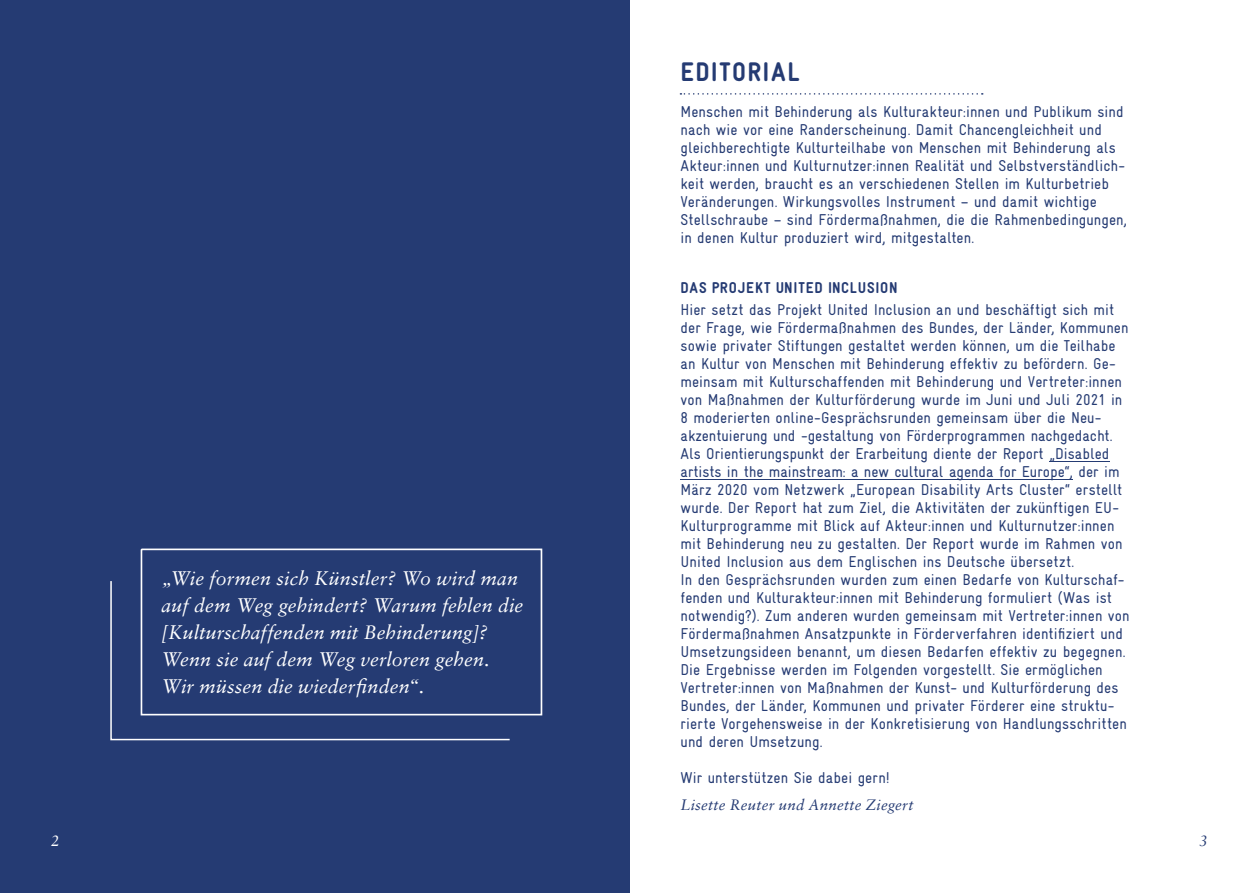
<style>
.page{position:relative;width:1259px;height:893px;background:#fff}
.page>*{position:absolute;margin:0;border:0;box-sizing:border-box;transform-origin:0 0}
.t1{font:900 27px "Gravur Condensed";letter-spacing:.055em;color:#253b73}
.t2{font:italic 19.5px/27px "Sabon LT";letter-spacing:.005em;color:#fff}
.t3{font:15.75px/18px "Gravur Condensed";letter-spacing:.005em;color:#253b73}
.t4{font:900 15.75px "Gravur Condensed";letter-spacing:.05em;color:#253b73}
.t5{font:italic 15px "Sabon LT";letter-spacing:.02em;color:#253b73}
.t6{font:italic 15px "Sabon LT";color:#fff}
</style>
<div class="page">
<div style="left:0;top:0;width:629px;height:893px;background:#253b73"></div>
<hr style="left:680px;top:479px;width:393px;height:1px;background:#253b73">
<hr style="left:1049px;top:461px;width:60px;height:1px;background:#253b73">
<svg style="left:110px;top:580px;width:401px;height:161px"></svg>
<div style="left:141px;top:549px;width:401px;height:166px;border:2px solid #fff"></div>
<svg style="left:680px;top:93px;width:302px;height:2px"></svg>
<p class="t2" style="left:162px;top:565px;width:363px">„Wie formen sich Künstler? Wo wird man auf dem Weg gehindert? Warum fehlen die [Kulturschaffenden mit Behinderung]?<br>Wenn sie auf dem Weg verloren gehen.<br>Wir müssen die wiederfinden“.</p>
<h1 class="t1" style="left:680px;top:57px;width:121px">EDITORIAL</h1>
<p class="t3" style="left:680px;top:103px;width:448px">Menschen mit Behinderung als Kulturakteur:innen und Publikum sind nach wie vor eine Randerscheinung. Damit Chancengleichheit und gleichberechtigte Kulturteilhabe von Menschen mit Behinderung als Akteur:innen und Kulturnutzer:innen Realität und Selbstverständlich&shy;keit werden, braucht es an verschiedenen Stellen im Kulturbetrieb Veränderungen. Wirkungsvolles Instrument – und damit wichtige Stellschraube – sind Fördermaßnahmen, die die Rahmenbedingungen, in denen Kultur produziert wird, mitgestalten.</p>
<p class="t4" style="left:680px;top:278px;width:218px">DAS PROJEKT UNITED INCLUSION</p>
<p class="t3" style="left:680px;top:301px;width:451px">Hier setzt das Projekt United Inclusion an und beschäftigt sich mit der Frage, wie Fördermaßnahmen des Bundes, der Länder, Kommunen sowie privater Stiftungen gestaltet werden können, um die Teilhabe an Kultur von Menschen mit Behinderung effektiv zu befördern. Ge&shy;meinsam mit Kulturschaffenden mit Behinderung und Vertreter:innen von Maßnahmen der Kulturförderung wurde im Juni und Juli 2021 in 8 moderierten online-Gesprächsrunden gemeinsam über die Neu&shy;akzentuierung und -gestaltung von Förderprogrammen nachgedacht.<br>Als Orientierungspunkt der Erarbeitung diente der Report „Disabled artists in the mainstream: a new cultural agenda for Europe“, der im März 2020 vom Netzwerk „European Disability Arts Cluster“ erstellt wurde. Der Report hat zum Ziel, die Aktivitäten der zukünftigen EU-Kulturprogramme mit Blick auf Akteur:innen und Kulturnutzer:innen mit Behinderung neu zu gestalten. Der Report wurde im Rahmen von United Inclusion aus dem Englischen ins Deutsche übersetzt.<br>In den Gesprächsrunden wurden zum einen Bedarfe von Kulturschaf&shy;fenden und Kulturakteur:innen mit Behinderung formuliert (Was ist notwendig?). Zum anderen wurden gemeinsam mit Vertreter:innen von Fördermaßnahmen Ansatzpunkte in Förderverfahren identifiziert und Umsetzungsideen benannt, um diesen Bedarfen effektiv zu begegnen.<br>Die Ergebnisse werden im Folgenden vorgestellt. Sie ermöglichen Vertreter:innen von Maßnahmen der Kunst- und Kulturförderung des Bundes, der Länder, Kommunen und privater Förderer eine struktu&shy;rierte Vorgehensweise in der Konkretisierung von Handlungsschritten und deren Umsetzung.</p>
<p class="t3" style="left:680px;top:769px;width:211px">Wir unterstützen Sie dabei gern!</p>
<p class="t5" style="left:680px;top:796px;width:234px">Lisette Reuter und Annette Ziegert</p>
<p class="t6" style="left:51px;top:832px;width:10px">2</p>
<p class="t5" style="left:1199px;top:832px;width:10px">3</p>
</div>
